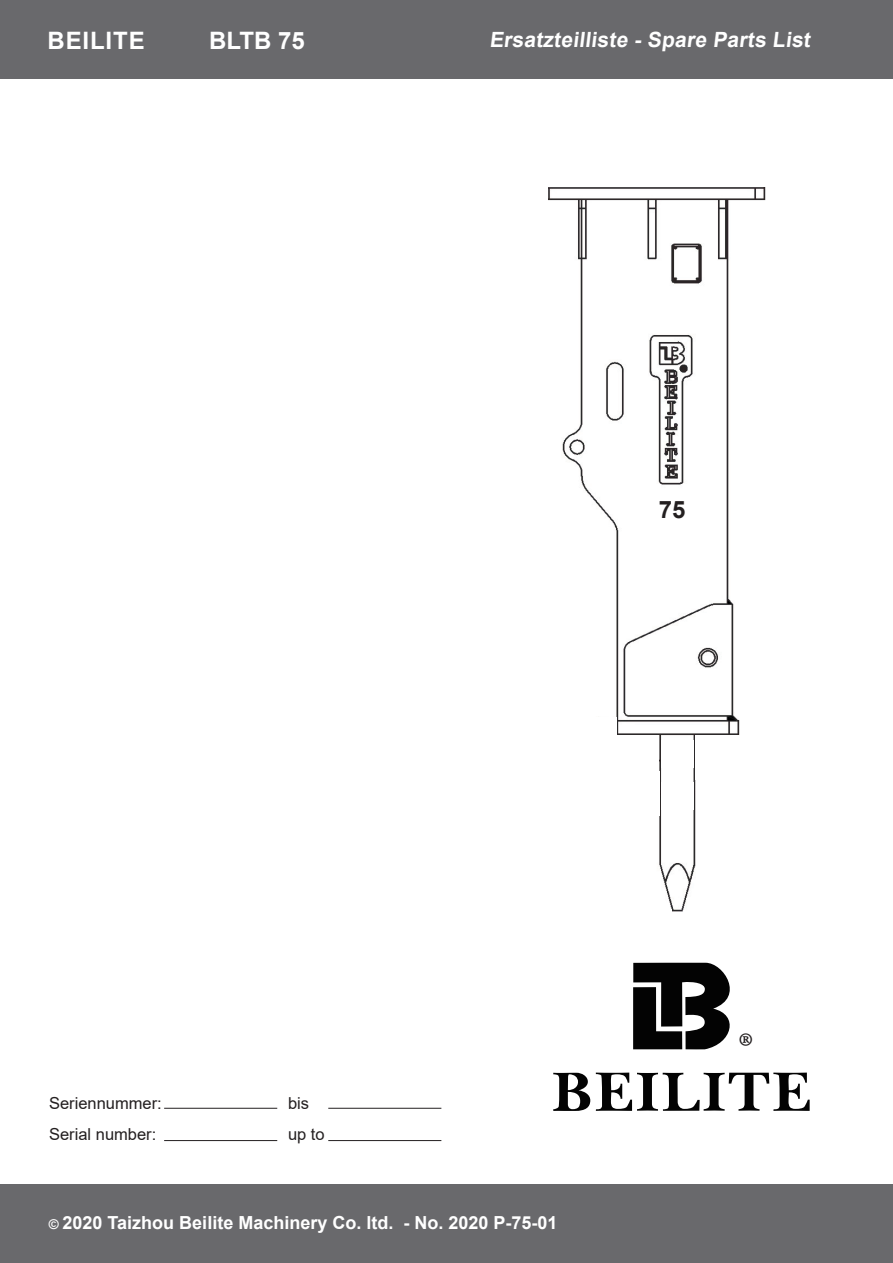
<style>
.page{position:relative;width:893px;height:1263px;background:#fff}
.page>*{position:absolute;margin:0;border:0;box-sizing:border-box;transform-origin:0 0}
.t1{font:48px "Minion Pro";color:#231f20}
.t2{font:700 24px "Arial";letter-spacing:.035em;color:#fff}
.t3{font:700 24px "Arial";color:#231f20}
.t4{font:700 21px "Arial";color:#fff}
.t5{font:700 18px "Arial";color:#fff}
.t6{font:16.5px "Arial";color:#231f20}
.s1{font-size:13.5px}
</style>
<div class="page">
<div style="left:0;top:0;width:893px;height:79px;background:#69696c"></div>
<div style="left:0;top:1184px;width:893px;height:79px;background:#69696c"></div>
<svg style="left:633px;top:962px;width:97px;height:87px"></svg>
<svg style="left:553px;top:1072px;width:257px;height:39px"></svg>
<hr style="left:164px;top:1108px;width:113px;height:1px;background:#231f20">
<hr style="left:328px;top:1108px;width:113px;height:1px;background:#231f20">
<hr style="left:164px;top:1140px;width:113px;height:1px;background:#231f20">
<hr style="left:328px;top:1140px;width:113px;height:1px;background:#231f20">
<img style="left:549px;top:187px;width:217px;height:724px">
<div style="left:534px;top:909px;width:138px;height:11px;background:#fff"></div>
<div style="left:533px;top:906px;width:137px;height:11px;background:#fff"></div>
<div style="left:661px;top:782px;width:32px;height:28px;background:#fff"></div>
<div style="left:661px;top:740px;width:32px;height:28px;background:#fff"></div>
<div style="left:531px;top:718px;width:86px;height:20px;background:#fff"></div>
<div style="left:590px;top:735px;width:69px;height:37px;background:#fff"></div>
<div style="left:609px;top:771px;width:50px;height:45px;background:#fff"></div>
<div style="left:695px;top:735px;width:50px;height:45px;background:#fff"></div>
<h2 class="t2" style="left:48px;top:23px;width:99px">BEILITE</h2>
<h2 class="t2" style="left:209px;top:23px;width:97px">BLTB 75</h2>
<p class="t4" style="left:489px;top:25px;width:326px">Ersatzteilliste - Spare Parts List</p>
<h2 class="t3" style="left:659px;top:493px;width:28px">75</h2>
<p class="t6" style="left:49px;top:1092px;width:114px">Seriennummer:</p>
<p class="t6" style="left:288px;top:1092px;width:23px">bis</p>
<p class="t6" style="left:49px;top:1123px;width:109px">Serial number:</p>
<p class="t6" style="left:288px;top:1123px;width:38px">up to</p>
<h1 class="t1" style="left:738px;top:1018px;width:17px">®</h1>
<p class="t5" style="left:49px;top:1210px;width:510px"><span class="s1">©</span> 2020 Taizhou Beilite Machinery Co. ltd. - No. 2020 P-75-01</p>
</div>
